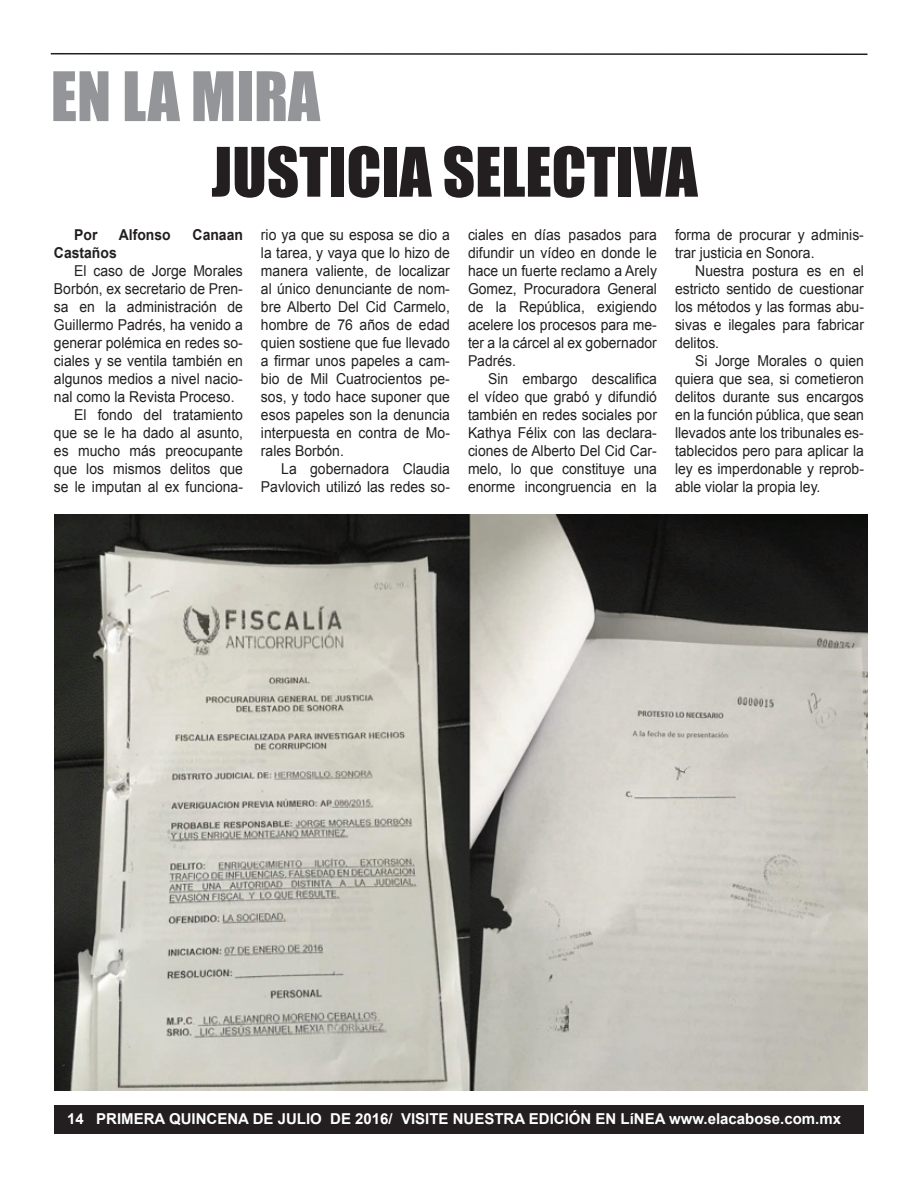
<style>
.page{position:relative;width:918px;height:1188px;background:#fff}
.page>*{position:absolute;margin:0;border:0;box-sizing:border-box;transform-origin:0 0}
.t1{font:63px "Impact";color:#231f20}
.t2{font:63px "Impact";color:#939598}
.t3{font:15px/18px "Arial";color:#231f20;text-align:justify;scale:.93 1}
.t4{font:700 15px "Arial";color:#fff}
.t5{font:700 15px "Arial";color:#231f20;scale:.93 1}
</style>
<div class="page">
<div style="left:54px;top:1106px;width:810px;height:28px;background:#231f20"></div>
<svg style="left:50px;top:53px;width:818px;height:2px;background:#595657"></svg>
<img style="left:54px;top:514px;width:814px;height:576px">
<h1 class="t2" style="left:51px;top:47px;width:271px">EN LA MIRA</h1>
<h1 class="t1" style="left:211px;top:123px;width:488px">JUSTICIA SELECTIVA</h1>
<p class="t5" style="left:74px;top:227px;width:27px">Por</p>
<p class="t5" style="left:119px;top:227px;width:57px">Alfonso</p>
<p class="t5" style="left:193px;top:227px;width:56px">Canaan</p>
<p class="t5" style="left:54px;top:245px;width:69px">Castaños</p>
<p class="t3" style="left:74px;top:262px;width:183px">El caso de Jorge Morales</p>
<p class="t3" style="left:54px;top:280px;width:205px">Borbón, ex secretario de Pren-</p>
<p class="t3" style="left:54px;top:298px;width:205px">sa en la administración de</p>
<p class="t3" style="left:54px;top:316px;width:205px">Guillermo Padrés, ha venido a</p>
<p class="t3" style="left:54px;top:334px;width:205px">generar polémica en redes so-</p>
<p class="t3" style="left:54px;top:352px;width:205px">ciales y se ventila también en</p>
<p class="t3" style="left:54px;top:370px;width:205px">algunos medios a nivel nacio-</p>
<p class="t3" style="left:54px;top:388px;width:196px">nal como la Revista Proceso.</p>
<p class="t3" style="left:74px;top:406px;width:183px">El fondo del tratamiento</p>
<p class="t3" style="left:54px;top:424px;width:205px">que se le ha dado al asunto,</p>
<p class="t3" style="left:54px;top:442px;width:205px">es mucho más preocupante</p>
<p class="t3" style="left:54px;top:460px;width:205px">que los mismos delitos que</p>
<p class="t3" style="left:54px;top:478px;width:205px">se le imputan al ex funciona-</p>
<p class="t3" style="left:261px;top:226px;width:205px">rio ya que su esposa se dio a la tarea, y vaya que lo hizo de manera valiente, de localizar al único denunciante de nom&shy;bre Alberto Del Cid Carmelo, hombre de 76 años de edad quien sostiene que fue llevado a firmar unos papeles a cam&shy;bio de Mil Cuatrocientos pe&shy;sos, y todo hace suponer que esos papeles son la denuncia interpuesta en contra de Mo&shy;rales Borbón.</p>
<p class="t3" style="left:261px;top:460px;width:205px;text-align:right">La gobernadora Claudia<br>Pavlovich utilizó las redes so-</p>
<p class="t3" style="left:468px;top:226px;width:205px">ciales en días pasados para difundir un vídeo en donde le hace un fuerte reclamo a Arely Gomez, Procuradora General de la República, exigiendo acelere los procesos para me&shy;ter a la cárcel al ex gobernador Padrés.</p>
<p class="t3" style="left:468px;top:370px;width:205px;text-indent:20px">Sin embargo descalifica el vídeo que grabó y difundió también en redes sociales por Kathya Félix con las declara&shy;ciones de Alberto Del Cid Car&shy;melo, lo que constituye una enorme incongruencia en la</p>
<p class="t3" style="left:675px;top:226px;width:205px">forma de procurar y adminis&shy;trar justicia en Sonora.</p>
<p class="t3" style="left:675px;top:262px;width:205px;text-indent:20px">Nuestra postura es en el estricto sentido de cuestionar los métodos y las formas abu&shy;sivas e ilegales para fabricar delitos.</p>
<p class="t3" style="left:675px;top:352px;width:205px;text-indent:20px">Si Jorge Morales o quien quiera que sea, si cometieron delitos durante sus encargos en la función pública, que sean llevados ante los tribunales es&shy;tablecidos pero para aplicar la ley es imperdonable y reprob&shy;able violar la propia ley.</p>
<p class="t4" style="left:67px;top:1111px;width:776px">14 PRIMERA QUINCENA DE JULIO DE 2016/ VISITE NUESTRA EDICIÓN EN LíNEA www.elacabose.com.mx</p>
</div>
